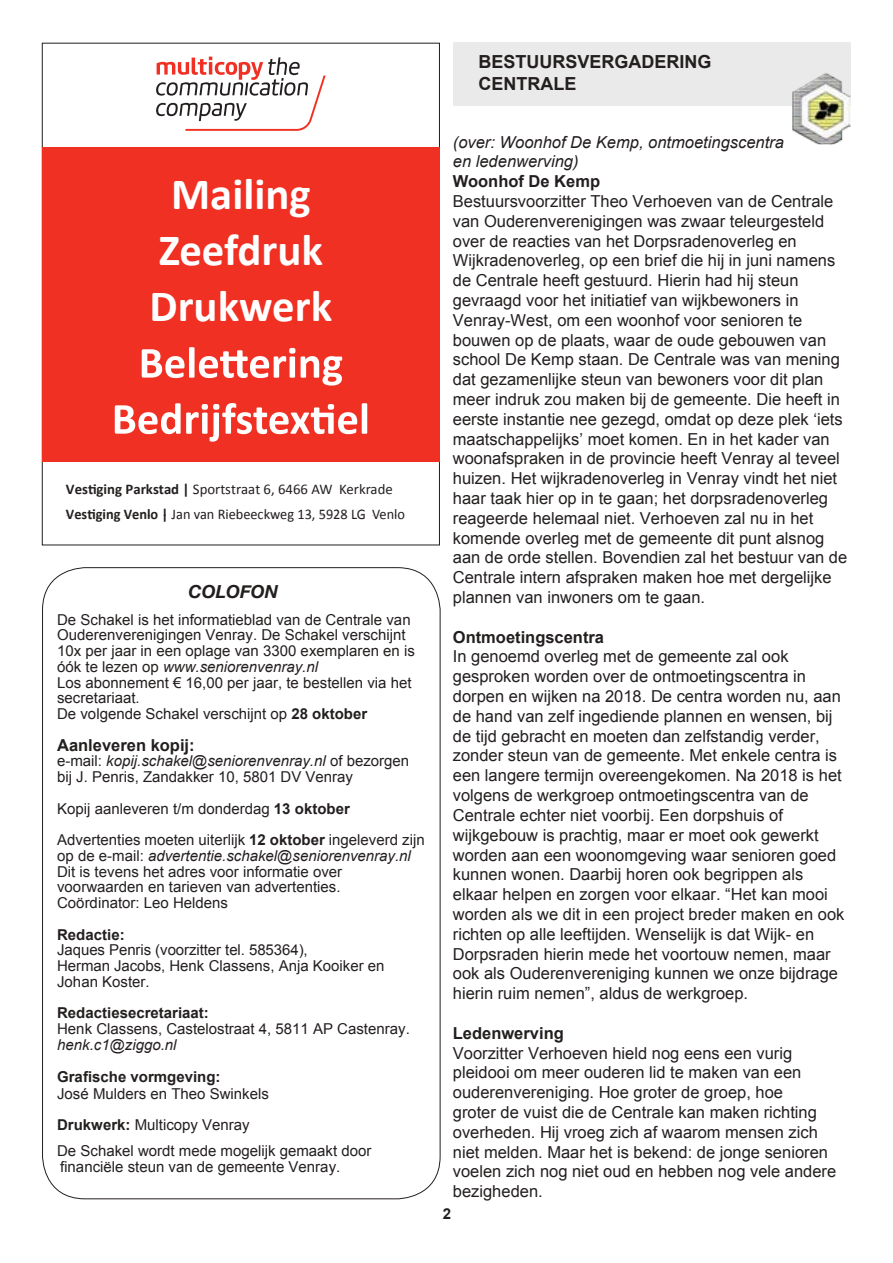
<style>
.page{position:relative;width:893px;height:1263px;background:#fff}
.page>*{position:absolute;margin:0;border:0;box-sizing:border-box;transform-origin:0 0}
.t1{font:700 44.85px/56.1px "Calibri";color:#fff;text-align:center}
.t2{font:700 18px/21.6px "Arial";color:#241f1f}
.t3{font:italic 700 18px "Helvetica Neue";color:#241f1f}
.t4{font:16.5px/19.8px "Arial";color:#241f1f}
.t5{font:700 16.5px "Arial";color:#241f1f}
.t6{font:italic 16.5px/19.8px "Arial";color:#241f1f}
.t7{font:15px/15.8px "Arial";color:#241f1f}
.t8{font:700 15px "Arial";color:#241f1f}
.t9{font:italic 15px "Arial";color:#241f1f}
.t10{font:14.7px/31px "Calibri";color:#241f1f}
.s1{font-weight:700}
.s2{font-style:italic}
</style>
<div class="page">
<div style="left:453px;top:43px;width:397px;height:63px;background:#ebeaea"></div>
<img style="left:792px;top:73px;width:58px;height:71px">
<svg style="left:156px;top:57px;width:170px;height:74px"></svg>
<div style="left:42px;top:147px;width:398px;height:315px;background:#f03023"></div>
<svg style="left:142px;top:347px;width:200px;height:39px"></svg>
<svg style="left:115px;top:403px;width:252px;height:39px"></svg>
<h1 class="t1" style="left:148px;top:163px;width:184px">Mailing<br>Zeefdruk<br>Drukwerk</h1>
<h1 class="t1" style="left:148px;top:169px;width:184px">Mailing<br>Zeefdruk<br>Drukwerk</h1>
<p class="t10" style="left:66px;top:467px;width:341px"><span class="s1">Vestiging Parkstad |</span> Sportstraat 6, 6466 AW Kerkrade<br><span class="s1">Vestiging Venlo |</span> Jan van Riebeeckweg 13, 5928 LG Venlo</p>
<p class="t10" style="left:68px;top:468px;width:341px"><span class="s1">Vestiging Parkstad |</span> Sportstraat 6, 6466 AW Kerkrade<br><span class="s1">Vestiging Venlo |</span> Jan van Riebeeckweg 13, 5928 LG Venlo</p>
<p class="t10" style="left:66px;top:473px;width:341px"><span class="s1">Vestiging Parkstad |</span> Sportstraat 6, 6466 AW Kerkrade<br><span class="s1">Vestiging Venlo |</span> Jan van Riebeeckweg 13, 5928 LG Venlo</p>
<p class="t3" style="left:189px;top:581px;width:91px">COLOFON</p>
<p class="t7" style="left:57px;top:612px;width:359px">De Schakel is het informatieblad van de Centrale van Ouderenverenigingen Venray. De Schakel verschijnt 10x per jaar in een oplage van 3300 exemplaren en is óók te lezen op <span class="s2">www.seniorenvenray.nl<br></span>Los abonnement € 16,00 per jaar, te bestellen via het secretariaat.<br>De volgende Schakel verschijnt op <span class="s1">28 oktober</span></p>
<p class="t5" style="left:57px;top:734px;width:139px">Aanleveren kopij:</p>
<p class="t7" style="left:57px;top:753px;width:354px">e-mail: <span class="s2">kopij.schakel@seniorenvenray.nl</span> of bezorgen bij J. Penris, Zandakker 10, 5801 DV Venray</p>
<p class="t7" style="left:57px;top:793px;width:369px;line-height:31.5px">Kopij aanleveren t/m donderdag <span class="s1">13 oktober<br></span>Advertenties moeten uiterlijk <span class="s1">12 oktober</span> ingeleverd zijn</p>
<p class="t7" style="left:57px;top:848px;width:355px">op de e-mail: <span class="s2">advertentie.schakel@seniorenvenray.nl </span>Dit is tevens het adres voor informatie over voorwaarden en tarieven van advertenties.<br>Coördinator: Leo Heldens</p>
<p class="t8" style="left:57px;top:924px;width:69px">Redactie:</p>
<p class="t7" style="left:57px;top:942px;width:329px">Jaques Penris (voorzitter tel. 585364),<br>Herman Jacobs, Henk Classens, Anja Kooiker en<br>Johan Koster.</p>
<p class="t8" style="left:57px;top:1003px;width:153px">Redactiesecretariaat:</p>
<p class="t7" style="left:57px;top:1021px;width:354px">Henk Classens, Castelostraat 4, 5811 AP Castenray.</p>
<p class="t9" style="left:57px;top:1035px;width:121px">henk.c1@ziggo.nl</p>
<p class="t8" style="left:57px;top:1067px;width:165px">Grafische vormgeving:</p>
<p class="t7" style="left:57px;top:1078px;width:213px;line-height:31.5px">José Mulders en Theo Swinkels<br><span class="s1">Drukwerk:</span> Multicopy Venray</p>
<p class="t7" style="left:57px;top:1143px;width:316px">De Schakel wordt mede mogelijk gemaakt door financiële steun van de gemeente Venray.</p>
<p class="t2" style="left:478px;top:52px;width:235px">BESTUURSVERGADERING<br>CENTRALE</p>
<p class="t6" style="left:453px;top:132px;width:333px">(over: Woonhof De Kemp, ontmoetingscentra en ledenwerving)</p>
<p class="t5" style="left:453px;top:171px;width:149px">Woonhof De Kemp</p>
<p class="t4" style="left:453px;top:191px;width:396px">Bestuursvoorzitter Theo Verhoeven van de Centrale van Ouderenverenigingen was zwaar teleurgesteld over de reacties van het Dorpsradenoverleg en Wijkradenoverleg, op een brief die hij in juni namens de Centrale heeft gestuurd. Hierin had hij steun gevraagd voor het initiatief van wijkbewoners in Venray-West, om een woonhof voor senioren te bouwen op de plaats, waar de oude gebouwen van school De Kemp staan. De Centrale was van mening dat gezamenlijke steun van bewoners voor dit plan meer indruk zou maken bij de gemeente. Die heeft in eerste instantie nee gezegd, omdat op deze plek ‘iets maatschappelijks’ moet komen. En in het kader van woonafspraken in de provincie heeft Venray al teveel huizen. Het wijkradenoverleg in Venray vindt het niet haar taak hier op in te gaan; het dorpsradenoverleg reageerde helemaal niet. Verhoeven zal nu in het komende overleg met de gemeente dit punt alsnog aan de orde stellen. Bovendien zal het bestuur van de Centrale intern afspraken maken hoe met dergelijke plannen van inwoners om te gaan.</p>
<p class="t5" style="left:453px;top:626px;width:153px">Ontmoetingscentra</p>
<p class="t4" style="left:453px;top:647px;width:393px">In genoemd overleg met de gemeente zal ook gesproken worden over de ontmoetingscentra in dorpen en wijken na 2018. De centra worden nu, aan de hand van zelf ingediende plannen en wensen, bij de tijd gebracht en moeten dan zelfstandig verder, zonder steun van de gemeente. Met enkele centra is een langere termijn overeengekomen. Na 2018 is het volgens de werkgroep ontmoetingscentra van de Centrale echter niet voorbij. Een dorpshuis of wijkgebouw is prachtig, maar er moet ook gewerkt worden aan een woonomgeving waar senioren goed kunnen wonen. Daarbij horen ook begrippen als elkaar helpen en zorgen voor elkaar. “Het kan mooi worden als we dit in een project breder maken en ook richten op alle leeftijden. Wenselijk is dat Wijk- en Dorpsraden hierin mede het voortouw nemen, maar ook als Ouderenvereniging kunnen we onze bijdrage hierin ruim nemen”, aldus de werkgroep.</p>
<p class="t5" style="left:453px;top:1022px;width:112px">Ledenwerving</p>
<p class="t4" style="left:453px;top:1043px;width:385px">Voorzitter Verhoeven hield nog eens een vurig pleidooi om meer ouderen lid te maken van een ouderenvereniging. Hoe groter de groep, hoe<br>groter de vuist die de Centrale kan maken richting overheden. Hij vroeg zich af waarom mensen zich niet melden. Maar het is bekend: de jonge senioren voelen zich nog niet oud en hebben nog vele andere bezigheden.</p>
<p class="t8" style="left:443px;top:1204px;width:10px">2</p>
</div>
